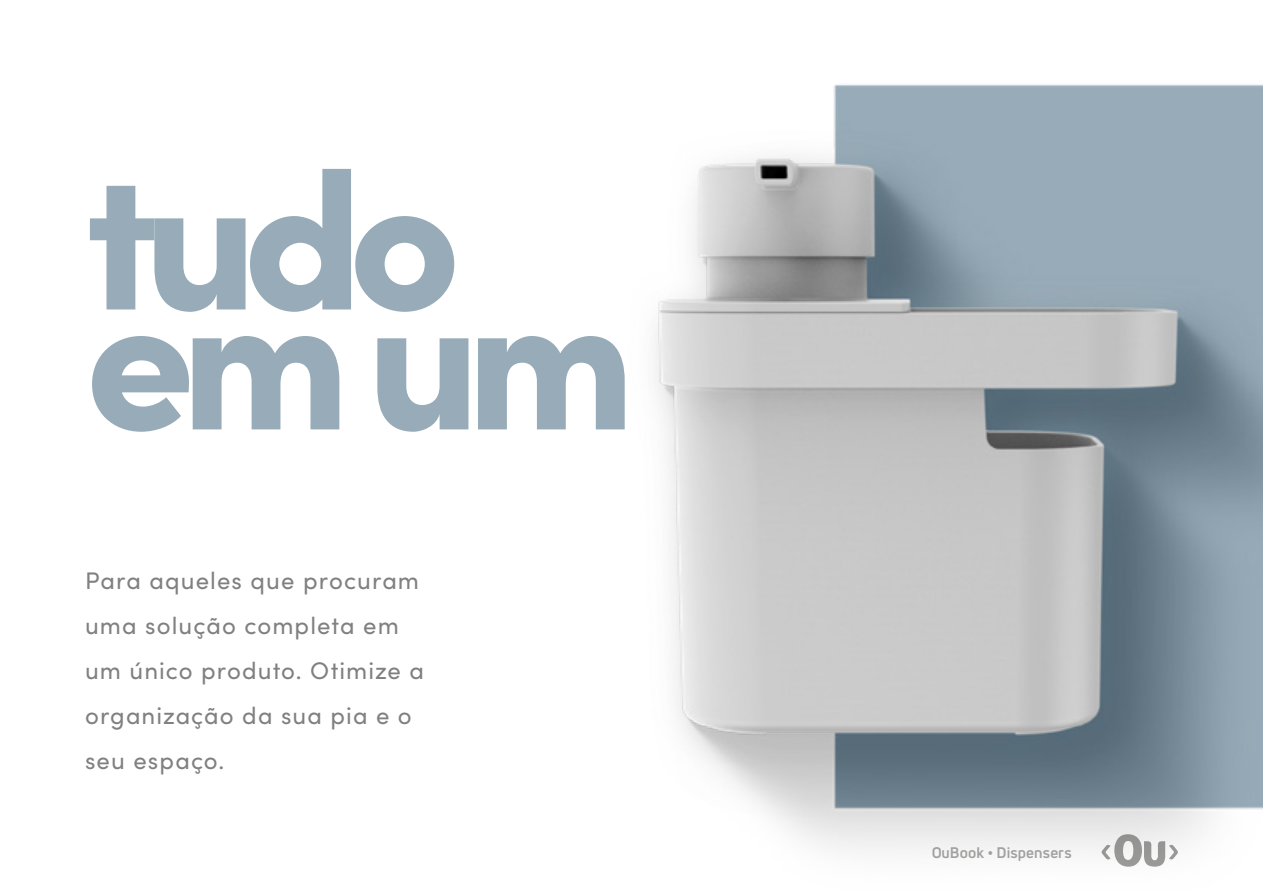
<style>
.page{position:relative;width:1263px;height:893px;background:#fff}
.page>*{position:absolute;margin:0;border:0;box-sizing:border-box;transform-origin:0 0}
.t1{font:900 195px "Sofia Pro";letter-spacing:-.075em;color:#97abb8}
.t2{font:24px/45px "Sofia Pro";letter-spacing:.045em;color:#808080}
.t3{font:700 15px "Uni Neue";letter-spacing:.01em;color:#9d9d9c}
</style>
<div class="page">
<img style="left:654px;top:84px;width:609px;height:783px">
<h1 class="t1" style="left:85px;top:88px;width:377px">tudo</h1>
<h1 class="t1" style="left:85px;top:208px;width:552px">em um</h1>
<p class="t2" style="left:85px;top:557px;width:341px">Para aqueles que procuram uma solução completa em um único produto. Otimize a organização da sua pia e o seu espaço.</p>
<p class="t3" style="left:931px;top:843px;width:142px">OuBook • Dispensers</p>
</div>
